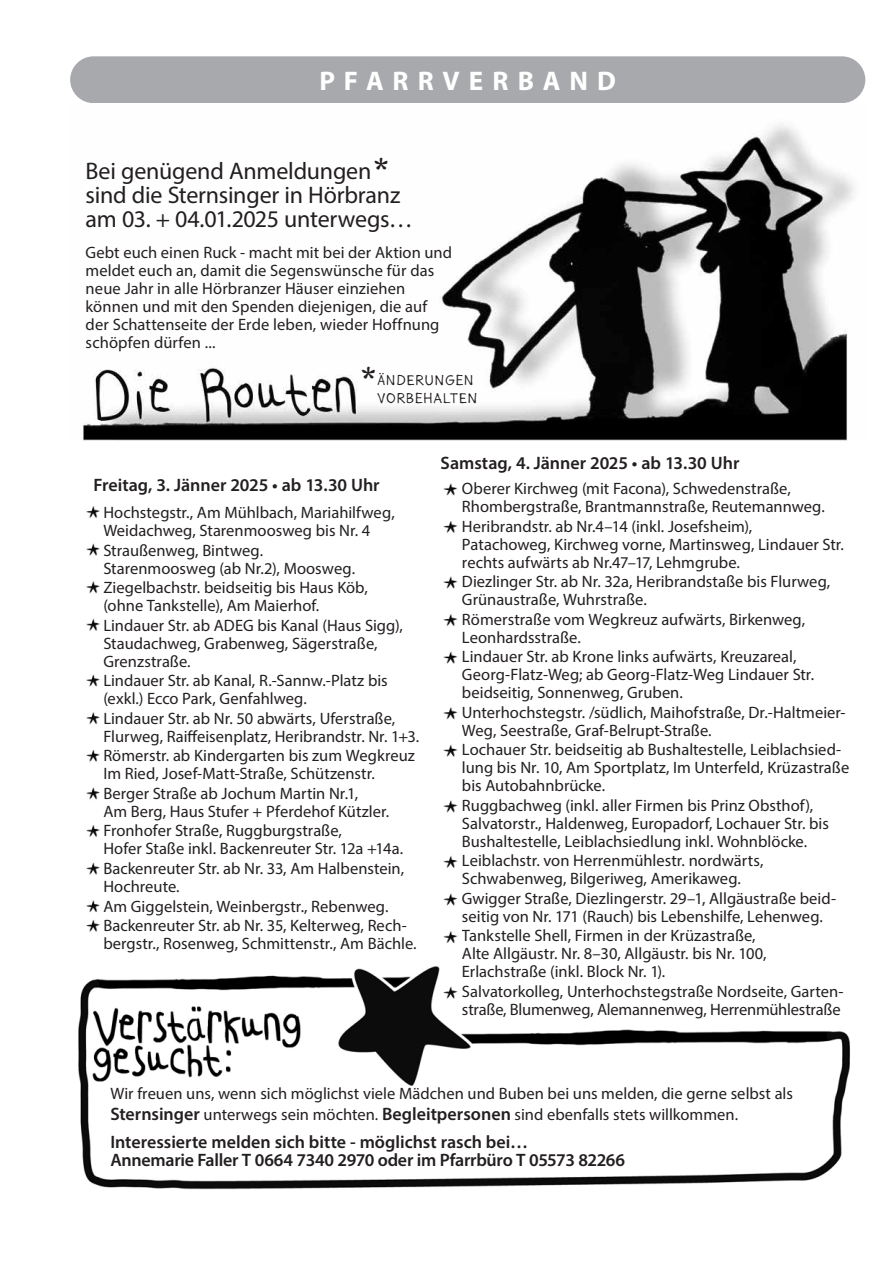
<style>
.page{position:relative;width:893px;height:1263px;background:#fff}
.page>*{position:absolute;margin:0;border:0;box-sizing:border-box;transform-origin:0 0}
.t1{font:45px "Goodlife Sans";color:#231f20}
.t2{font:700 27px "Myriad Pro";letter-spacing:.33em;color:#fff}
.t3{font:24px/24px "Myriad Pro";letter-spacing:-.01em;color:#231f20}
.t4{font:600 18px/18px "Myriad Pro";letter-spacing:-.005em;color:#231f20}
.t5{font:16.5px/18px "Myriad Pro";color:#231f20}
.t6{font:15px/18px "Goodlife Sans";letter-spacing:-.005em;color:#231f20}
.s1{font-weight:600;font-size:18px}
</style>
<div class="page">
<div style="left:70px;top:56px;width:795px;height:47px;background:#a8a9ad;border-radius:23px"></div>
<img style="left:78px;top:966px;width:772px;height:224px">
<img style="left:83px;top:124px;width:771px;height:317px">
<img style="left:86px;top:506px;width:14px;height:426px">
<img style="left:441px;top:483px;width:21px;height:521px">
<h2 class="t2" style="left:319px;top:63px;width:298px">PFARRVERBAND</h2>
<h1 class="t1" style="left:372px;top:149px;width:20px">*</h1>
<h3 class="t3" style="left:86px;top:159px;width:329px">Bei genügend Anmeldungen sind die Sternsinger in Hörbranz am 03. + 04.01.2025 unterwegs…</h3>
<p class="t5" style="left:86px;top:243px;width:368px">Gebt euch einen Ruck - macht mit bei der Aktion und meldet euch an, damit die Segenswünsche für das neue Jahr in alle Hörbranzer Häuser einziehen können und mit den Spenden diejenigen, die auf der Schattenseite der Erde leben, wieder Hoffnung schöpfen dürfen ...</p>
<h1 class="t1" style="left:359px;top:358px;width:20px">*</h1>
<p class="t6" style="left:377px;top:372px;width:102px">ÄNDERUNGEN<br>VORBEHALTEN</p>
<p class="t4" style="left:93px;top:475px;width:288px">Freitag, 3. Jänner 2025 • ab 13.30 Uhr</p>
<p class="t5" style="left:103px;top:504px;width:293px">Hochstegstr., Am Mühlbach, Mariahilfweg,<br>Weidachweg, Starenmoosweg bis Nr. 4</p>
<p class="t5" style="left:103px;top:541px;width:253px">Straußenweg, Bintweg.<br>Starenmoosweg (ab Nr.2), Moosweg.</p>
<p class="t5" style="left:103px;top:579px;width:266px">Ziegelbachstr. beidseitig bis Haus Köb, (ohne Tankstelle), Am Maierhof.</p>
<p class="t5" style="left:103px;top:616px;width:301px">Lindauer Str. ab ADEG bis Kanal (Haus Sigg),<br>Staudachweg, Grabenweg, Sägerstraße,<br>Grenzstraße.</p>
<p class="t5" style="left:103px;top:672px;width:286px">Lindauer Str. ab Kanal, R.-Sannw.-Platz bis (exkl.) Ecco Park, Genfahlweg.</p>
<p class="t5" style="left:103px;top:709px;width:317px">Lindauer Str. ab Nr. 50 abwärts, Uferstraße,<br>Flurweg, Raiffeisenplatz, Heribrandstr. Nr. 1+3.</p>
<p class="t5" style="left:103px;top:747px;width:313px">Römerstr. ab Kindergarten bis zum Wegkreuz<br>Im Ried, Josef-Matt-Straße, Schützenstr.</p>
<p class="t5" style="left:103px;top:784px;width:287px">Berger Straße ab Jochum Martin Nr.1,<br>Am Berg, Haus Stufer + Pferdehof Kützler.</p>
<p class="t5" style="left:103px;top:822px;width:301px">Fronhofer Straße, Ruggburgstraße,<br>Hofer Staße inkl. Backenreuter Str. 12a +14a.</p>
<p class="t5" style="left:103px;top:859px;width:302px">Backenreuter Str. ab Nr. 33, Am Halbenstein,<br>Hochreute.</p>
<p class="t5" style="left:103px;top:896px;width:305px;line-height:19.5px">Am Giggelstein, Weinbergstr., Rebenweg.<br>Backenreuter Str. ab Nr. 35, Kelterweg, Rech-</p>
<p class="t5" style="left:103px;top:934px;width:315px">bergstr., Rosenweg, Schmittenstr., Am Bächle.</p>
<p class="t4" style="left:441px;top:453px;width:300px">Samstag, 4. Jänner 2025 • ab 13.30 Uhr</p>
<p class="t5" style="left:462px;top:479px;width:364px">Oberer Kirchweg (mit Facona), Schwedenstraße,<br>Rhombergstraße, Brantmannstraße, Reutemannweg.</p>
<p class="t5" style="left:462px;top:517px;width:383px">Heribrandstr. ab Nr.4–14 (inkl. Josefsheim),<br>Patachoweg, Kirchweg vorne, Martinsweg, Lindauer Str. rechts aufwärts ab Nr.47–17, Lehmgrube.</p>
<p class="t5" style="left:462px;top:572px;width:370px">Diezlinger Str. ab Nr. 32a, Heribrandstaße bis Flurweg,<br>Grünaustraße, Wuhrstraße.</p>
<p class="t5" style="left:462px;top:610px;width:345px">Römerstraße vom Wegkreuz aufwärts, Birkenweg,<br>Leonhardsstraße.</p>
<p class="t5" style="left:462px;top:647px;width:354px">Lindauer Str. ab Krone links aufwärts, Kreuzareal,<br>Georg-Flatz-Weg; ab Georg-Flatz-Weg Lindauer Str. beidseitig, Sonnenweg, Gruben.</p>
<p class="t5" style="left:462px;top:703px;width:385px">Unterhochstegstr. /südlich, Maihofstraße, Dr.-Haltmeier-<br>Weg, Seestraße, Graf-Belrupt-Straße.</p>
<p class="t5" style="left:462px;top:740px;width:389px">Lochauer Str. beidseitig ab Bushaltestelle, Leiblachsied&shy;lung bis Nr. 10, Am Sportplatz, Im Unterfeld, Krüzastraße bis Autobahnbrücke.</p>
<p class="t5" style="left:462px;top:796px;width:368px">Ruggbachweg (inkl. aller Firmen bis Prinz Obsthof),<br>Salvatorstr., Haldenweg, Europadorf, Lochauer Str. bis<br>Bushaltestelle, Leiblachsiedlung inkl. Wohnblöcke.</p>
<p class="t5" style="left:462px;top:851px;width:303px">Leiblachstr. von Herrenmühlestr. nordwärts,<br>Schwabenweg, Bilgeriweg, Amerikaweg.</p>
<p class="t5" style="left:462px;top:889px;width:376px">Gwigger Straße, Diezlingerstr. 29–1, Allgäustraße beid&shy;seitig von Nr. 171 (Rauch) bis Lebenshilfe, Lehenweg.</p>
<p class="t5" style="left:462px;top:926px;width:306px">Tankstelle Shell, Firmen in der Krüzastraße,<br>Alte Allgäustr. Nr. 8–30, Allgäustr. bis Nr. 100,<br>Erlachstraße (inkl. Block Nr. 1).</p>
<p class="t5" style="left:462px;top:982px;width:383px">Salvatorkolleg, Unterhochstegstraße Nordseite, Garten&shy;straße, Blumenweg, Alemannenweg, Herrenmühlestraße</p>
<p class="t5" style="left:110px;top:1083px;width:684px;line-height:21px">Wir freuen uns, wenn sich möglichst viele Mädchen und Buben bei uns melden, die gerne selbst als<br><span class="s1">Sternsinger</span> unterwegs sein möchten. <span class="s1">Begleitpersonen</span> sind ebenfalls stets willkommen.</p>
<p class="t4" style="left:110px;top:1132px;width:516px">Interessierte melden sich bitte - möglichst rasch bei…<br>Annemarie Faller T 0664 7340 2970 oder im Pfarrbüro T 05573 82266</p>
</div>
